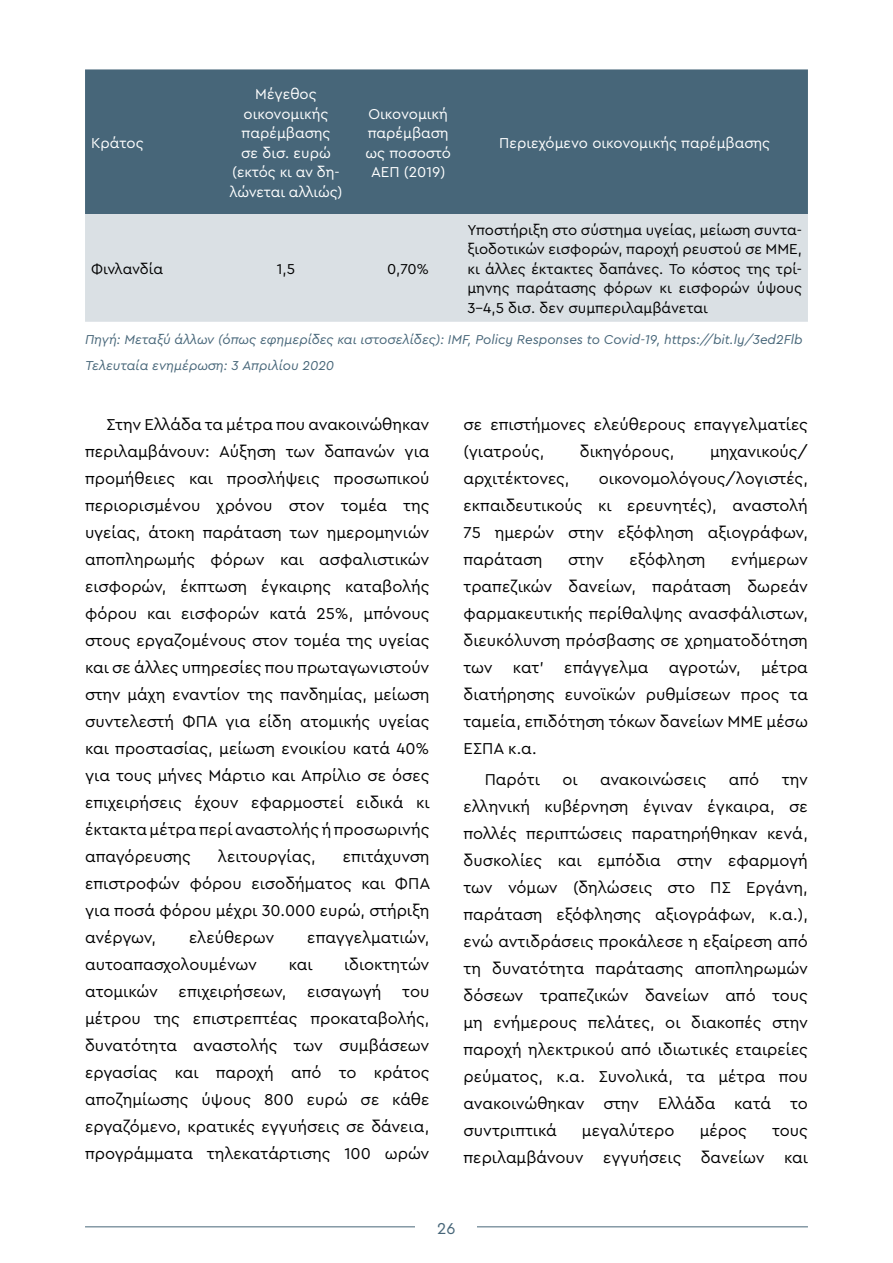
<style>
.page{position:relative;width:893px;height:1263px;background:#fff}
.page>*{position:absolute;margin:0;border:0;box-sizing:border-box;transform-origin:0 0}
.t1{font:16.5px/27px "Cera Pro";color:#000;text-align:justify}
.t2{font:16.5px "Cera Pro";color:#476679}
.t3{font:15px/19.5px "Cera Pro";color:#000;text-align:justify}
.t4{font:15px/19.5px "Cera Pro";color:#fff;text-align:center}
.t5{font:italic 13.5px/25.5px "Cera Pro";color:#476679}
</style>
<div class="page">
<hr style="left:85px;top:1226px;width:723px;height:1px;background:#476679">
<div style="left:416px;top:1203px;width:61px;height:49px;background:#fff"></div>
<div style="left:85px;top:69px;width:723px;height:145px;background:#476679"></div>
<div style="left:85px;top:214px;width:723px;height:108px;background:#dae0e4"></div>
<p class="t4" style="left:91px;top:132px;width:54px">Κράτος</p>
<p class="t4" style="left:229px;top:84px;width:114px">Μέγεθος οικονομικής παρέμβασης<br>σε δισ. ευρώ (εκτός κι αν δη&shy;λώνεται αλλιώς)</p>
<p class="t4" style="left:366px;top:103px;width:87px">Οικονομική παρέμβαση ως ποσοστό<br>ΑΕΠ (2019)</p>
<p class="t4" style="left:499px;top:132px;width:272px">Περιεχόμενο οικονομικής παρέμβασης</p>
<p class="t3" style="left:467px;top:219px;width:336px">Υποστήριξη στο σύστημα υγείας, μείωση συντα&shy;ξιοδοτικών εισφορών, παροχή ρευστού σε ΜΜΕ, κι άλλες έκτακτες δαπάνες. Το κόστος της τρί&shy;μηνης παράτασης φόρων κι εισφορών ύψους 3-4,5 δισ. δεν συμπεριλαμβάνεται</p>
<p class="t5" style="left:85px;top:326px;width:719px">Πηγή: Μεταξύ άλλων (όπως εφημερίδες και ιστοσελίδες): IMF, Policy Responses to Covid-19, https://bit.ly/3ed2Flb<br>Τελευταία ενημέρωση: 3 Απριλίου 2020</p>
<p class="t3" style="left:91px;top:258px;width:74px">Φινλανδία</p>
<p class="t3" style="left:277px;top:258px;width:20px">1,5</p>
<p class="t3" style="left:387px;top:258px;width:44px">0,70%</p>
<p class="t1" style="left:85px;top:410px;width:346px;text-indent:21px">Στην Ελλάδα τα μέτρα που ανακοινώθηκαν περιλαμβάνουν: Αύξηση των δαπανών για προμήθειες και προσλήψεις προσωπικού περιορισμένου χρόνου στον τομέα της υγείας, άτοκη παράταση των ημερομηνιών αποπληρωμής φόρων και ασφαλιστικών εισφορών, έκπτωση έγκαιρης καταβολής φόρου και εισφορών κατά 25%, μπόνους στους εργαζομένους στον τομέα της υγείας και σε άλλες υπηρεσίες που πρωταγωνιστούν στην μάχη εναντίον της πανδημίας, μείωση συντελεστή ΦΠΑ για είδη ατομικής υγείας και προστασίας, μείωση ενοικίου κατά 40% για τους μήνες Μάρτιο και Απρίλιο σε όσες επιχειρήσεις έχουν εφαρμοστεί ειδικά κι έκτακτα μέτρα περί αναστολής ή προσωρινής απαγόρευσης</p>
<p class="t1" style="left:85px;top:842px;width:347px;text-indent:258px">επιτάχυνση επιστροφών φόρου εισοδήματος και ΦΠΑ για ποσά φόρου μέχρι 30.000 ευρώ, στήριξη ανέργων,</p>
<p class="t1" style="left:218px;top:842px;width:99px">λειτουργίας,</p>
<p class="t1" style="left:189px;top:923px;width:87px">ελεύθερων</p>
<p class="t1" style="left:307px;top:923px;width:124px">επαγγελματιών,</p>
<p class="t1" style="left:85px;top:950px;width:174px">αυτοαπασχολουμένων</p>
<p class="t1" style="left:289px;top:950px;width:25px">και</p>
<p class="t1" style="left:344px;top:950px;width:87px">ιδιοκτητών</p>
<p class="t1" style="left:85px;top:977px;width:74px">ατομικών</p>
<p class="t1" style="left:179px;top:977px;width:109px">επιχειρήσεων,</p>
<p class="t1" style="left:307px;top:977px;width:76px">εισαγωγή</p>
<p class="t1" style="left:85px;top:977px;width:346px;text-indent:317px">του μέτρου της επιστρεπτέας προκαταβολής, δυνατότητα αναστολής των συμβάσεων εργασίας και παροχή από το κράτος αποζημίωσης ύψους 800 ευρώ σε κάθε εργαζόμενο, κρατικές εγγυήσεις σε δάνεια, προγράμματα τηλεκατάρτισης 100 ωρών</p>
<p class="t1" style="left:463px;top:410px;width:346px">σε επιστήμονες ελεύθερους επαγγελματίες (γιατρούς,</p>
<p class="t1" style="left:580px;top:437px;width:96px">δικηγόρους,</p>
<p class="t1" style="left:710px;top:437px;width:99px">μηχανικούς/</p>
<p class="t1" style="left:463px;top:464px;width:346px;text-indent:135px">οικονομολόγους/λογιστές, εκπαιδευτικούς κι ερευνητές), αναστολή 75 ημερών στην εξόφληση αξιογράφων, παράταση</p>
<p class="t1" style="left:463px;top:464px;width:108px">αρχιτέκτονες,</p>
<p class="t1" style="left:463px;top:545px;width:346px;text-indent:268px">ενήμερων τραπεζικών δανείων, παράταση δωρεάν φαρμακευτικής περίθαλψης ανασφάλιστων, διευκόλυνση πρόσβασης σε χρηματοδότηση των κατ’ επάγγελμα αγροτών, μέτρα διατήρησης ευνοϊκών ρυθμίσεων προς τα ταμεία, επιδότηση τόκων δανείων ΜΜΕ μέσω ΕΣΠΑ κ.α.</p>
<p class="t1" style="left:485px;top:765px;width:57px">Παρότι</p>
<p class="t1" style="left:562px;top:765px;width:17px">οι</p>
<p class="t1" style="left:600px;top:765px;width:108px">ανακοινώσεις</p>
<p class="t1" style="left:729px;top:765px;width:32px">από</p>
<p class="t1" style="left:568px;top:545px;width:37px">στην</p>
<p class="t1" style="left:630px;top:545px;width:77px">εξόφληση</p>
<p class="t1" style="left:463px;top:765px;width:346px;text-indent:318px">την ελληνική κυβέρνηση έγιναν έγκαιρα, σε πολλές περιπτώσεις παρατηρήθηκαν κενά, δυσκολίες και εμπόδια στην εφαρμογή των νόμων (δηλώσεις στο ΠΣ Εργάνη, παράταση εξόφλησης αξιογράφων, κ.α.), ενώ αντιδράσεις προκάλεσε η εξαίρεση από τη δυνατότητα παράτασης αποπληρωμών δόσεων τραπεζικών δανείων από τους μη ενήμερους πελάτες, οι διακοπές στην παροχή ηλεκτρικού από ιδιωτικές εταιρείες ρεύματος, κ.α. Συνολικά, τα μέτρα που ανακοινώθηκαν στην Ελλάδα κατά το συντριπτικά</p>
<p class="t1" style="left:582px;top:1116px;width:94px">μεγαλύτερο</p>
<p class="t1" style="left:700px;top:1116px;width:49px">μέρος</p>
<p class="t1" style="left:463px;top:1116px;width:346px;text-align:right">τους<br>περιλαμβάνουν εγγυήσεις δανείων και</p>
<p class="t2" style="left:437px;top:1217px;width:20px">26</p>
</div>
